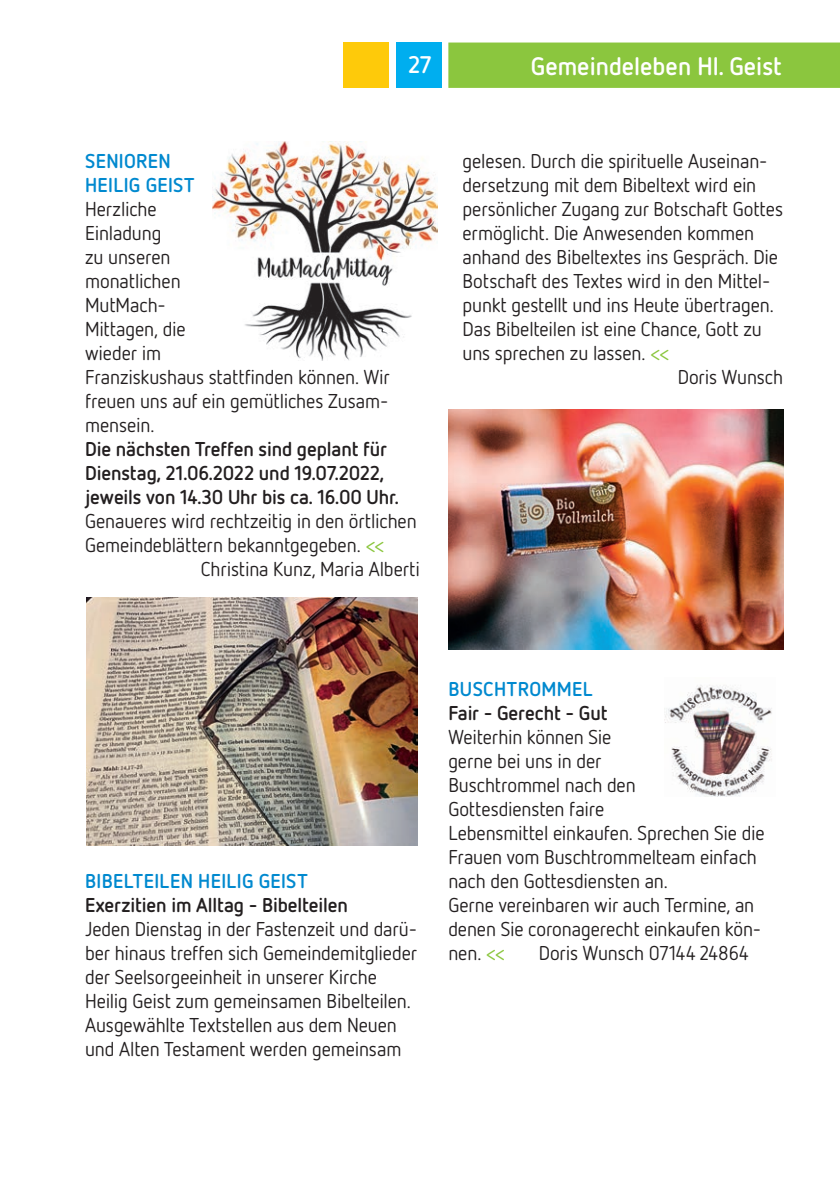
<style>
.page{position:relative;width:840px;height:1191px;background:#fff}
.page>*{position:absolute;margin:0;border:0;box-sizing:border-box;transform-origin:0 0}
.t1{font:700 25.2px "Netto OT";color:#fff}
.t2{font:700 24px "Netto OT";color:#fff}
.t3{font:20px/24px "Netto OT";letter-spacing:-.005em;color:#231f20}
.t4{font:700 20px/24px "Netto OT";letter-spacing:-.005em;color:#231f20}
.t5{font:700 20px/24px "Netto OT";letter-spacing:.02em;color:#0089cf}
.s1{color:#8bc63e}
</style>
<div class="page">
<div style="left:448px;top:43px;width:391px;height:45px;background:#8bc63e"></div>
<div style="left:395px;top:43px;width:46px;height:45px;background:#00aeef"></div>
<div style="left:343px;top:43px;width:45px;height:45px;background:#feca0a"></div>
<img style="left:213px;top:142px;width:224px;height:218px">
<img style="left:86px;top:597px;width:331px;height:249px">
<img style="left:664px;top:685px;width:108px;height:111px">
<img style="left:448px;top:409px;width:334px;height:240px">
<p class="t2" style="left:408px;top:50px;width:25px">27</p>
<p class="t5" style="left:85px;top:148px;width:111px">SENIOREN<br>HEILIG GEIST</p>
<p class="t3" style="left:85px;top:197px;width:306px">Herzliche<br>Einladung<br>zu unseren<br>monatlichen<br>MutMach-<br>Mittagen, die<br>wieder im<br>Franziskushaus stattfinden können. Wir freuen uns auf ein gemütliches Zusam&shy;mensein.</p>
<p class="t4" style="left:85px;top:436px;width:315px">Die nächsten Treffen sind geplant für<br>Dienstag, 21.06.2022 und 19.07.2022, jeweils von 14.30 Uhr bis ca. 16.00 Uhr.</p>
<p class="t3" style="left:85px;top:509px;width:333px">Genaueres wird rechtzeitig in den örtlichen</p>
<p class="t3" style="left:85px;top:533px;width:301px">Gemeindeblättern bekanntgegeben. <span class="s1">&lt;&lt;</span></p>
<p class="t3" style="left:201px;top:557px;width:220px">Christina Kunz, Maria Alberti</p>
<p class="t1" style="left:530px;top:50px;width:252px">Gemeindeleben Hl. Geist</p>
<p class="t3" style="left:462px;top:149px;width:306px">gelesen. Durch die spirituelle Auseinan-</p>
<p class="t3" style="left:462px;top:173px;width:295px">dersetzung mit dem Bibeltext wird ein</p>
<p class="t3" style="left:462px;top:197px;width:322px">persönlicher Zugang zur Botschaft Gottes</p>
<p class="t3" style="left:462px;top:221px;width:293px">ermöglicht. Die Anwesenden kommen</p>
<p class="t3" style="left:462px;top:245px;width:317px">anhand des Bibeltextes ins Gespräch. Die</p>
<p class="t3" style="left:462px;top:269px;width:309px">Botschaft des Textes wird in den Mittel-</p>
<p class="t3" style="left:462px;top:293px;width:313px">punkt gestellt und ins Heute übertragen.</p>
<p class="t3" style="left:462px;top:317px;width:300px">Das Bibelteilen ist eine Chance, Gott zu</p>
<p class="t3" style="left:462px;top:341px;width:208px">uns sprechen zu lassen. <span class="s1">&lt;&lt;</span></p>
<p class="t3" style="left:677px;top:365px;width:107px">Doris Wunsch</p>
<p class="t5" style="left:85px;top:868px;width:224px">BIBELTEILEN HEILIG GEIST</p>
<p class="t4" style="left:85px;top:892px;width:264px">Exerzitien im Alltag - Bibelteilen</p>
<p class="t3" style="left:85px;top:917px;width:333px">Jeden Dienstag in der Fastenzeit und darü&shy;ber hinaus treffen sich Gemeindemitglieder der Seelsorgeeinheit in unserer Kirche Heilig Geist zum gemeinsamen Bibelteilen.<br>Ausgewählte Textstellen aus dem Neuen und Alten Testament werden gemeinsam</p>
<p class="t5" style="left:448px;top:676px;width:146px">BUSCHTROMMEL</p>
<p class="t4" style="left:448px;top:700px;width:161px">Fair - Gerecht - Gut</p>
<p class="t3" style="left:448px;top:725px;width:318px">Weiterhin können Sie<br>gerne bei uns in der<br>Buschtrommel nach den<br>Gottesdiensten faire<br>Lebensmittel einkaufen. Sprechen Sie die<br>Frauen vom Buschtrommelteam einfach nach den Gottesdiensten an.<br>Gerne vereinbaren wir auch Termine, an denen Sie coronagerecht einkaufen kön&shy;nen. <span class="s1">&lt;&lt;</span></p>
<p class="t3" style="left:538px;top:941px;width:211px">Doris Wunsch 07144 24864</p>
</div>
